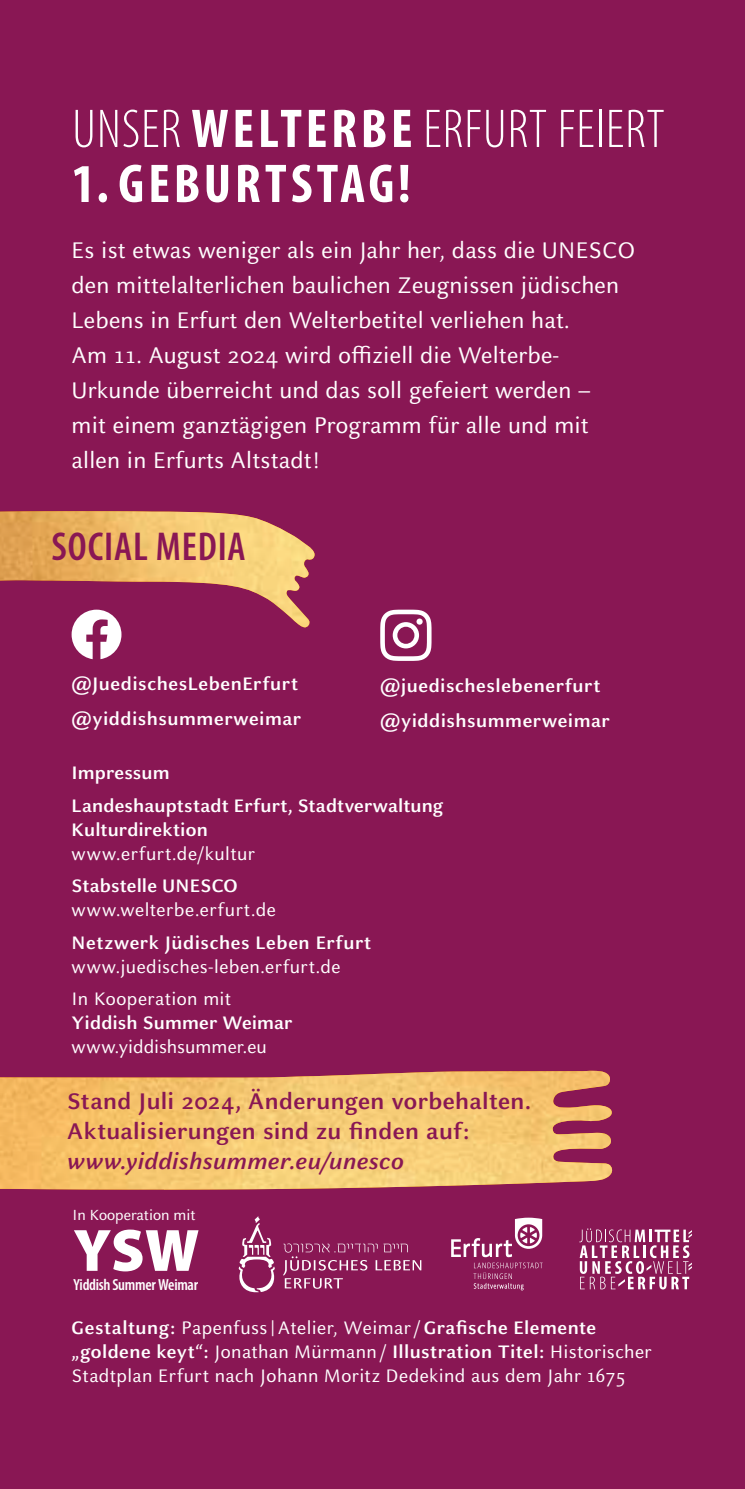
<style>
.page{position:relative;width:745px;height:1489px;background:#fff}
.page>*{position:absolute;margin:0;border:0;box-sizing:border-box;transform-origin:0 0}
.t1{font:900 60.25px "Myriad Pro";color:#fff}
.t2{font:300 condensed 55px "Myriad Pro";letter-spacing:.02em;color:#fff}
.t3{font:700 condensed 55px "Myriad Pro";letter-spacing:.07em;color:#fff}
.t4{font:600 condensed 40.5px "Myriad Pro";letter-spacing:.02em;color:#891754}
.t5{font:25px/35px "Celeste Sans Pro";letter-spacing:.01em;color:#fff}
.t6{font:700 25px/30px "Celeste Sans Pro";letter-spacing:.015em;color:#891754}
.t7{font:italic 700 25px "Celeste Sans Pro";letter-spacing:.015em;color:#891754}
.t8{font:20px/24px "Celeste Sans Pro";letter-spacing:.02em;color:#fff}
.t9{font:700 20px/35px "Celeste Sans Pro";letter-spacing:.02em;color:#fff}
.t10{font:600 condensed 16.25px "Myriad Pro";letter-spacing:-.02em;color:#fff}
.t11{font:16.25px "Celeste Sans Proheb";color:#fff}
.s1{font-weight:700}
</style>
<div class="page">
<div style="left:0;top:0;width:744px;height:1488px;background:#891754"></div>
<svg style="left:451px;top:1217px;width:91px;height:73px"></svg>
<svg style="left:579px;top:1228px;width:112px;height:61px"></svg>
<svg style="left:238px;top:1216px;width:37px;height:76px"></svg>
<svg style="left:283px;top:1243px;width:138px;height:45px"></svg>
<svg style="left:380px;top:609px;width:51px;height:52px"></svg>
<svg style="left:71px;top:627px;width:235px;height:32px"></svg>
<img style="left:0;top:511px;width:314px;height:116px">
<img style="left:0;top:1070px;width:612px;height:119px">
<h2 class="t2" style="left:72px;top:96px;width:593px">UNSER <span class="s1">WELTERBE</span> ERFURT FEIERT</h2>
<h2 class="t3" style="left:72px;top:149px;width:340px">1. GEBURTSTAG!</h2>
<p class="t5" style="left:72px;top:232px;width:564px">Es ist etwas weniger als ein Jahr her, dass die UNESCO den mittelalterlichen baulichen Zeugnissen jüdischen Lebens in Erfurt den Welterbetitel verliehen hat.<br>Am 11. August 2024 wird offiziell die Welterbe-Urkunde überreicht und das soll gefeiert werden –<br>mit einem ganztägigen Programm für alle und mit allen in Erfurts Altstadt!</p>
<h3 class="t4" style="left:51px;top:521px;width:196px">SOCIAL MEDIA</h3>
<p class="t9" style="left:72px;top:666px;width:231px">@JuedischesLebenErfurt @yiddishsummerweimar</p>
<p class="t9" style="left:380px;top:667px;width:231px">@juedischeslebenerfurt @yiddishsummerweimar</p>
<p class="t9" style="left:72px;top:755px;width:373px;line-height:32.5px">Impressum<br>Landeshauptstadt Erfurt, Stadtverwaltung</p>
<p class="t9" style="left:72px;top:811px;width:138px">Kulturdirektion</p>
<p class="t8" style="left:72px;top:840px;width:185px">www.erfurt.de/kultur</p>
<p class="t9" style="left:72px;top:867px;width:167px">Stabstelle UNESCO</p>
<p class="t8" style="left:72px;top:897px;width:206px">www.welterbe.erfurt.de</p>
<p class="t9" style="left:72px;top:924px;width:301px">Netzwerk Jüdisches Leben Erfurt</p>
<p class="t8" style="left:72px;top:949px;width:270px;line-height:32.5px">www.juedisches-leben.erfurt.de<br>In Kooperation mit</p>
<p class="t9" style="left:72px;top:1004px;width:222px">Yiddish Summer Weimar</p>
<p class="t8" style="left:72px;top:1034px;width:197px">www.yiddishsummer.eu</p>
<p class="t6" style="left:67px;top:1084px;width:465px">Stand Juli 2024, Änderungen vorbehalten.<br>Aktualisierungen sind zu finden auf:</p>
<p class="t7" style="left:67px;top:1144px;width:337px">www.yiddishsummer.eu/unesco</p>
<p class="t11" style="left:72px;top:1204px;width:124px">In Kooperation mit</p>
<h1 class="t1" style="left:73px;top:1210px;width:127px">YSW</h1>
<p class="t10" style="left:73px;top:1273px;width:126px">Yiddish Summer Weimar</p>
<p class="t8" style="left:72px;top:1314px;width:581px"><span class="s1">Gestaltung:</span> Papenfuss | Atelier, Weimar / <span class="s1">Grafische Elemente „goldene keyt“:</span> Jonathan Mürmann / <span class="s1">Illustration Titel:</span> Historischer<br>Stadtplan Erfurt nach Johann Moritz Dedekind aus dem Jahr 1675</p>
</div>
